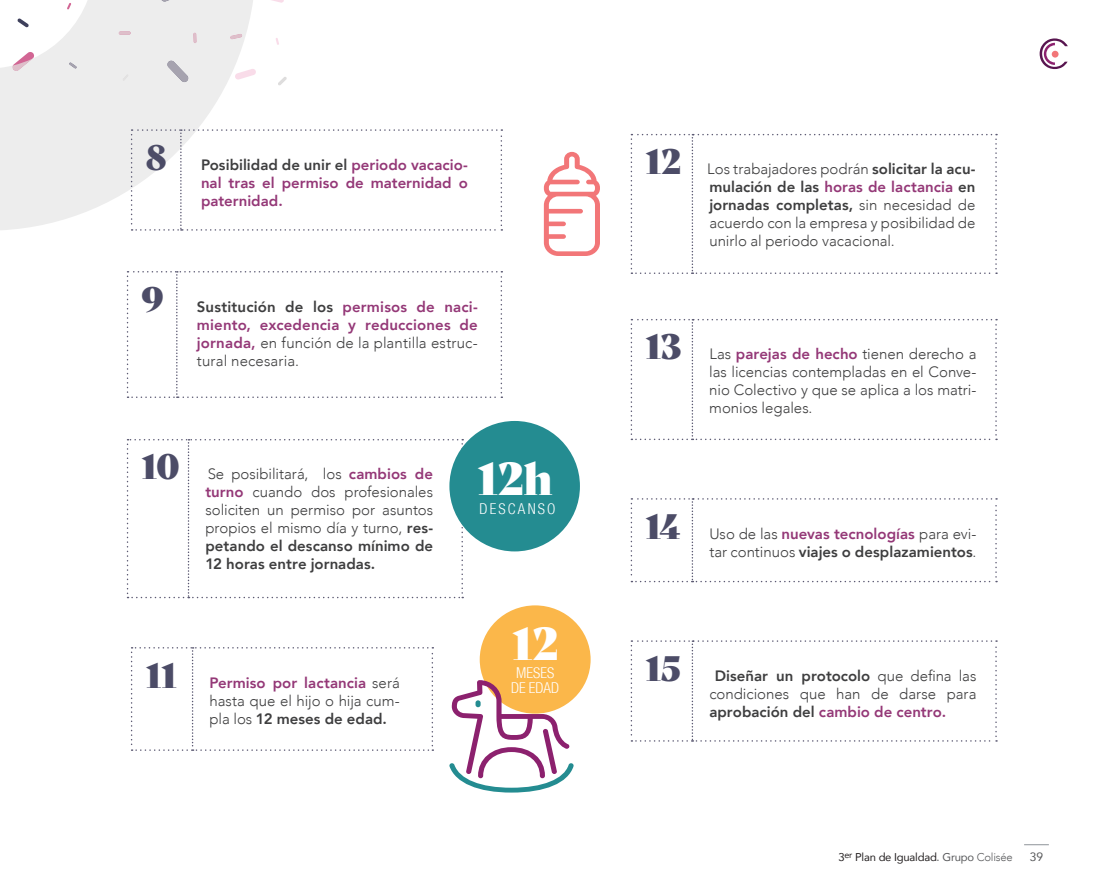
<style>
.page{position:relative;width:1106px;height:893px;background:#fff}
.page>*{position:absolute;margin:0;border:0;box-sizing:border-box;transform-origin:0 0}
.t1{font:45px "Bely Display W00";color:#fff}
.t2{font:34.5px "Bely Display W00";color:#4c4c67}
.t3{font:300 15px/18px "Avenir";color:#3e3e3f;text-align:justify}
.t4{font:800 15px/18px "Avenir";letter-spacing:.005em;color:#943877;text-align:justify}
.t5{font:300 condensed 15px/15px "Helvetica Neue";letter-spacing:.015em;color:#fff;text-align:center}
.t6{font:300 condensed 15px "Helvetica Neue";letter-spacing:.14em;color:#fff}
.t7{font:12px "Avenir";color:#57585a}
.t8{font:11.25px "Avenir";letter-spacing:-.02em;color:#231f20}
.s1{color:#3e3e3f}
.s2{font-weight:300;color:#3e3e3f}
.s3{font-weight:800;color:#943877}
.s4{font-weight:800}
.s5{color:#57585a}
.s6{font-weight:300;color:#57585a}
</style>
<div class="page">
<svg style="left:278px;top:77px;width:9px;height:9px"></svg>
<svg style="left:271px;top:0;width:13px;height:3px"></svg>
<svg style="left:253px;top:69px;width:3px;height:6px"></svg>
<svg style="left:276px;top:38px;width:3px;height:7px"></svg>
<svg style="left:1024px;top:844px;width:24px;height:1px"></svg>
<svg style="left:1039px;top:38px;width:28px;height:31px"></svg>
<div style="left:1051px;top:51px;width:7px;height:7px;background:#f27678;border-radius:50%"></div>
<svg style="left:0;top:0;width:253px;height:230px;fill:#ededed"></svg>
<svg style="left:160px;top:0;width:26px;height:2px"></svg>
<svg style="left:69px;top:62px;width:8px;height:7px"></svg>
<svg style="left:167px;top:60px;width:22px;height:23px"></svg>
<svg style="left:122px;top:74px;width:7px;height:7px"></svg>
<svg style="left:193px;top:33px;width:4px;height:10px"></svg>
<svg style="left:12px;top:51px;width:23px;height:20px"></svg>
<hr style="left:119px;top:31px;width:12px;height:4px;background:#debfca;border-radius:2px">
<svg style="left:230px;top:34px;width:12px;height:5px"></svg>
<svg style="left:127px;top:439px;width:336px;height:159px"></svg>
<svg style="left:131px;top:129px;width:371px;height:102px"></svg>
<svg style="left:630px;top:319px;width:367px;height:121px"></svg>
<svg style="left:630px;top:498px;width:367px;height:84px"></svg>
<svg style="left:630px;top:640px;width:367px;height:102px"></svg>
<svg style="left:127px;top:271px;width:375px;height:127px"></svg>
<div style="left:449px;top:421px;width:131px;height:130px;background:#248c91;border-radius:50%"></div>
<svg style="left:131px;top:647px;width:302px;height:104px"></svg>
<svg style="left:630px;top:134px;width:367px;height:140px"></svg>
<svg style="left:544px;top:152px;width:56px;height:104px"></svg>
<div style="left:480px;top:605px;width:110px;height:109px;background:#fbb74a;border-radius:50%"></div>
<svg style="left:449px;top:680px;width:125px;height:113px"></svg>
<h2 class="t2" style="left:146px;top:130px;width:23px">8</h2>
<h2 class="t2" style="left:142px;top:271px;width:24px">9</h2>
<p class="t4" style="left:201px;top:156px;width:268px"><span class="s1">Posibilidad de unir el</span> periodo vacacio&shy;nal tras el permiso de maternidad o paternidad.</p>
<p class="t4" style="left:197px;top:297px;width:282px"><span class="s1">Sustitución de los</span> permisos de naci&shy;miento, excedencia y reducciones de jornada, <span class="s2">en función de la plantilla estruc&shy;tural necesaria.</span></p>
<h2 class="t2" style="left:142px;top:439px;width:40px">10</h2>
<p class="t3" style="left:205px;top:465px;width:229px">Se posibilitará, los <span class="s3">cambios de turno</span> cuando dos profesionales soliciten un permiso por asuntos propios el mismo día y turno, <span class="s4">res&shy;petando el descanso mínimo de 12 horas entre jornadas.</span></p>
<h2 class="t2" style="left:146px;top:647px;width:32px">11</h2>
<p class="t3" style="left:209px;top:673px;width:192px"><span class="s3">Permiso por lactancia</span> será hasta que el hijo o hija cum&shy;pla los <span class="s4">12 meses de edad.</span></p>
<h1 class="t1" style="left:477px;top:442px;width:77px">12h</h1>
<p class="t6" style="left:479px;top:500px;width:77px">DESCANSO</p>
<h1 class="t1" style="left:512px;top:607px;width:48px">12</h1>
<p class="t5" style="left:511px;top:665px;width:50px">MESES<br>DE EDAD</p>
<h2 class="t2" style="left:645px;top:134px;width:37px">12</h2>
<p class="t3" style="left:707px;top:160px;width:270px">Los trabajadores podrán <span class="s4">solicitar la acu&shy;mulación de las</span> <span class="s3">horas de lactancia</span> <span class="s4">en jornadas completas,</span> sin necesidad de acuerdo con la empresa y posibilidad de unirlo al periodo vacacional.</p>
<h2 class="t2" style="left:645px;top:319px;width:38px">13</h2>
<p class="t3" style="left:709px;top:345px;width:269px">Las <span class="s3">parejas de hecho</span> tienen derecho a las licencias contempladas en el Conve&shy;nio Colectivo y que se aplica a los matri&shy;monios legales.</p>
<h2 class="t2" style="left:645px;top:498px;width:37px">14</h2>
<p class="t3" style="left:709px;top:524px;width:269px">Uso de las <span class="s3">nuevas tecnologías</span> para evi&shy;tar continuos <span class="s4">viajes o desplazamientos</span>.</p>
<h2 class="t2" style="left:645px;top:640px;width:37px">15</h2>
<p class="t3" style="left:709px;top:667px;width:269px;text-indent:5px"><span class="s4">Diseñar un protocolo</span> que defina las condiciones que han de darse para <span class="s4">aprobación del</span> <span class="s3">cambio de centro.</span></p>
<p class="t8" style="left:838px;top:848px;width:176px">3<sup>er</sup> Plan de Igualdad<span class="s5">. Grupo</span> <span class="s6">Colisée</span></p>
<p class="t7" style="left:1029px;top:847px;width:15px">39</p>
</div>
